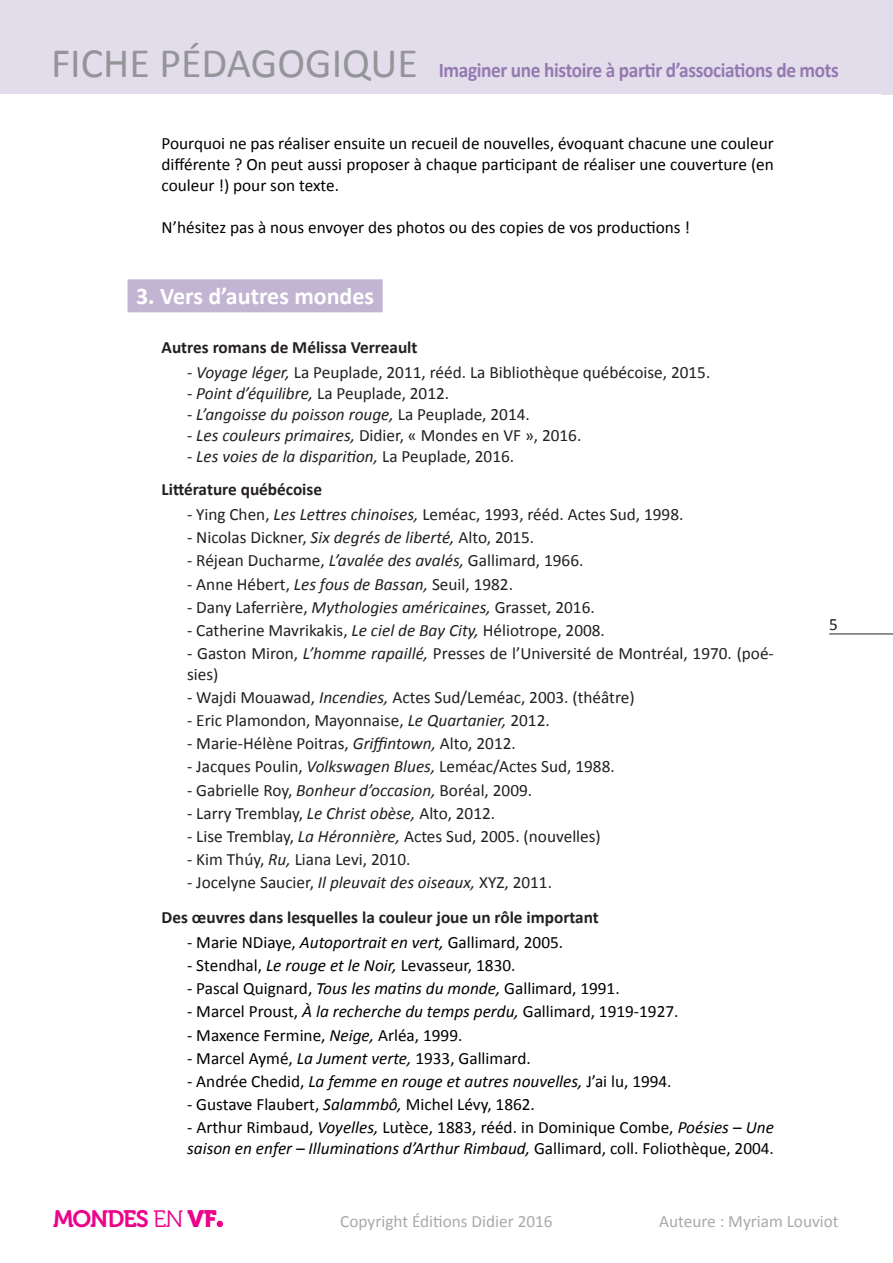
<style>
.page{position:relative;width:893px;height:1263px;background:#fff}
.page>*{position:absolute;margin:0;border:0;box-sizing:border-box;transform-origin:0 0}
.t1{font:700 24px "Calibri";color:#fff}
.t2{font:23.7px "Museo 700";letter-spacing:-.05em;color:#ed028c}
.t3{font:700 21px "Calibri";letter-spacing:-.02em;color:#947ab0;scale:.92 1}
.t4{font:17.25px/21px "Calibri";color:#231f20}
.t5{font:17.25px/21px "Calibri";color:#000;text-align:justify}
.t6{font:700 17.25px/34.7px "Calibri";color:#231f20}
.t7{font:italic 17.25px/32.5px "Calibri";color:#231f20}
.t8{font:italic 17.25px "Calibri";color:#000}
.t9{font:17.25px "Calibri";color:#a8a9ad}
.s1{font-weight:400;font-size:42px;color:#939598}
.s2{font-style:italic}
.s3{font-style:normal}
.s4{font-weight:700;font-style:normal}
.s5{font-weight:400}
.s6{font-weight:400;font-style:italic}
.s7{font-family:"Museo 300"}
.s8{font-family:"Museo 900"}
</style>
<div class="page">
<hr style="left:829px;top:633px;width:64px;height:1px;background:#231f20">
<div style="left:0;top:0;width:893px;height:94px;background:#e3ddeb"></div>
<svg style="left:217px;top:1221px;width:6px;height:6px"></svg>
<div style="left:128px;top:279px;width:255px;height:33px;background:#c2b4d3"></div>
<p class="t3" style="left:51px;top:57px;width:858px"><span class="s1">FICHE PÉDAGOGIQUE</span> Imaginer une histoire à partir d’associations de mots</p>
<p class="t5" style="left:162px;top:133px;width:614px">Pourquoi ne pas réaliser ensuite un recueil de nouvelles, évoquant chacune une couleur différente ? On peut aussi proposer à chaque participant de réaliser une couverture (en couleur !) pour son texte.</p>
<p class="t5" style="left:162px;top:217px;width:530px">N’hésitez pas à nous envoyer des photos ou des copies de vos productions !</p>
<h1 class="t1" style="left:136px;top:280px;width:240px">3. Vers d’autres mondes</h1>
<p class="t6" style="left:162px;top:330px;width:257px">Autres romans de Mélissa Verreault</p>
<p class="t4" style="left:187px;top:362px;width:525px">- <span class="s2">Voyage léger,</span> La Peuplade, 2011, rééd. La Bibliothèque québécoise, 2015.</p>
<p class="t4" style="left:187px;top:383px;width:264px">- <span class="s2">Point d’équilibre,</span> La Peuplade, 2012.</p>
<p class="t7" style="left:187px;top:398px;width:344px"><span class="s3">-</span> L’angoisse du poisson rouge, <span class="s3">La Peuplade, 2014.</span></p>
<p class="t4" style="left:187px;top:425px;width:396px">- <span class="s2">Les couleurs primaires,</span> Didier, « Mondes en VF », 2016.</p>
<p class="t7" style="left:162px;top:440px;width:354px;text-indent:26px"><span class="s3">-</span> Les voies de la disparition, <span class="s3">La Peuplade, 2016.<br></span><span class="s4">Littérature québécoise</span></p>
<p class="t4" style="left:187px;top:504px;width:498px">- Ying Chen, <span class="s2">Les Lettres chinoises,</span> Leméac, 1993, rééd. Actes Sud, 1998.</p>
<p class="t4" style="left:187px;top:527px;width:349px">- Nicolas Dickner, <span class="s2">Six degrés de liberté,</span> Alto, 2015.</p>
<p class="t4" style="left:187px;top:550px;width:398px">- Réjean Ducharme, <span class="s2">L’avalée des avalés,</span> Gallimard, 1966.</p>
<p class="t4" style="left:187px;top:573px;width:327px">- Anne Hébert, <span class="s2">Les fous de Bassan,</span> Seuil, 1982.</p>
<p class="t4" style="left:187px;top:596px;width:409px">- Dany Laferrière, <span class="s2">Mythologies américaines,</span> Grasset, 2016.</p>
<p class="t4" style="left:187px;top:620px;width:419px">- Catherine Mavrikakis, <span class="s2">Le ciel de Bay City,</span> Héliotrope, 2008.</p>
<p class="t4" style="left:187px;top:643px;width:588px">- Gaston Miron, <span class="s2">L’homme rapaillé,</span> Presses de l’Université de Montréal, 1970. (poé&shy;sies)</p>
<p class="t4" style="left:187px;top:687px;width:449px">- Wajdi Mouawad, <span class="s2">Incendies,</span> Actes Sud/Leméac, 2003. (théâtre)</p>
<p class="t4" style="left:187px;top:710px;width:364px">- Eric Plamondon, Mayonnaise, <span class="s2">Le Quartanier,</span> 2012.</p>
<p class="t4" style="left:187px;top:733px;width:330px">- Marie-Hélène Poitras, <span class="s2">Griffintown,</span> Alto, 2012.</p>
<p class="t4" style="left:187px;top:756px;width:429px">- Jacques Poulin, <span class="s2">Volkswagen Blues,</span> Leméac/Actes Sud, 1988.</p>
<p class="t4" style="left:187px;top:779px;width:347px">- Gabrielle Roy, <span class="s2">Bonheur d’occasion,</span> Boréal, 2009.</p>
<p class="t4" style="left:187px;top:802px;width:310px">- Larry Tremblay, <span class="s2">Le Christ obèse,</span> Alto, 2012.</p>
<p class="t4" style="left:187px;top:826px;width:415px">- Lise Tremblay, <span class="s2">La Héronnière,</span> Actes Sud, 2005. (nouvelles)</p>
<p class="t4" style="left:187px;top:849px;width:225px">- Kim Thúy, <span class="s2">Ru,</span> Liana Levi, 2010.</p>
<p class="t6" style="left:162px;top:865px;width:439px;text-indent:26px"><span class="s5">- Jocelyne Saucier,</span> <span class="s6">Il pleuvait des oiseaux,</span> <span class="s5">XYZ, 2011.<br></span>Des œuvres dans lesquelles la couleur joue un rôle important</p>
<p class="t5" style="left:187px;top:932px;width:378px">- Marie NDiaye, <span class="s2">Autoportrait en vert,</span> Gallimard, 2005.</p>
<p class="t5" style="left:187px;top:955px;width:330px">- Stendhal, <span class="s2">Le rouge et le Noir,</span> Levasseur, 1830.</p>
<p class="t5" style="left:187px;top:978px;width:434px">- Pascal Quignard, <span class="s2">Tous les matins du monde,</span> Gallimard, 1991.</p>
<p class="t5" style="left:187px;top:1001px;width:493px">- Marcel Proust, <span class="s2">À la recherche du temps perdu,</span> Gallimard, 1919-1927.</p>
<p class="t5" style="left:187px;top:1024px;width:277px">- Maxence Fermine, <span class="s2">Neige,</span> Arléa, 1999.</p>
<p class="t5" style="left:187px;top:1047px;width:345px">- Marcel Aymé, <span class="s2">La Jument verte,</span> 1933, Gallimard.</p>
<p class="t8" style="left:187px;top:1069px;width:486px"><span class="s3">- Andrée Chedid,</span> La femme en rouge et autres nouvelles, <span class="s3">J’ai lu, 1994.</span></p>
<p class="t5" style="left:187px;top:1094px;width:349px">- Gustave Flaubert, <span class="s2">Salammbô,</span> Michel Lévy, 1862.</p>
<p class="t5" style="left:187px;top:1117px;width:588px">- Arthur Rimbaud, <span class="s2">Voyelles,</span> Lutèce, 1883, rééd. in Dominique Combe, <span class="s2">Poésies</span> – <span class="s2">Une saison en enfer – Illuminations d’Arthur Rimbaud,</span> Gallimard, coll. Foliothèque, 2004.</p>
<p class="t4" style="left:829px;top:613px;width:10px">5</p>
<h2 class="t2" style="left:53px;top:1205px;width:165px">MONDES <span class="s7">EN</span> <span class="s8">VF</span></h2>
<p class="t9" style="left:340px;top:1210px;width:214px">Copyright Éditions Didier 2016</p>
<p class="t9" style="left:659px;top:1210px;width:181px">Auteure : Myriam Louviot</p>
</div>
